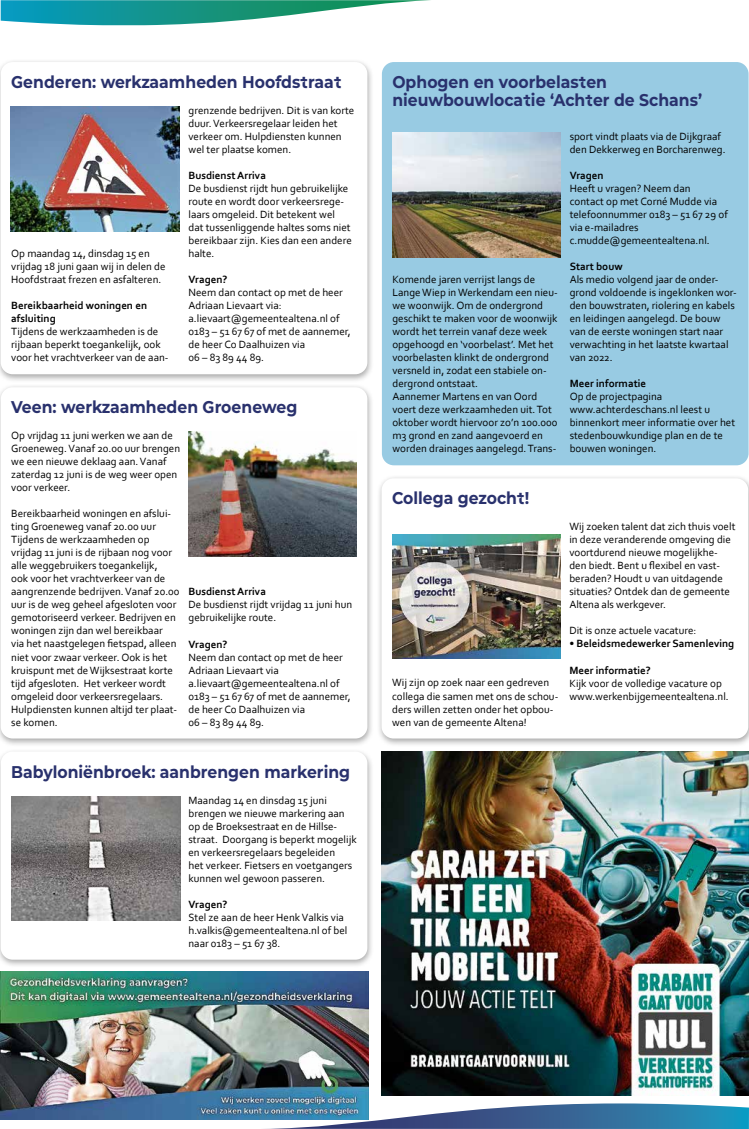
<style>
.page{position:relative;width:749px;height:1129px;background:#fff}
.page>*{position:absolute;margin:0;border:0;box-sizing:border-box;transform-origin:0 0}
.t1{font:700 17px/18px "Mont Altena";color:#29316d}
.t2{font:11px/13px "Corbel";color:#000}
.t3{font:700 11px/13px "Corbel";color:#000}
</style>
<div class="page">
<svg style="left:1px;top:0;width:430px;height:25px"></svg>
<svg style="left:260px;top:1091px;width:488px;height:37px"></svg>
<div style="left:0;top:59px;width:374px;height:324px;background:#000;opacity:.34"></div>
<div style="left:1px;top:62px;width:366px;height:312px;background:#fff;border-radius:12px"></div>
<div style="left:0;top:384px;width:374px;height:363px;background:#000;opacity:.34"></div>
<div style="left:1px;top:387px;width:366px;height:351px;background:#fff;border-radius:12px"></div>
<div style="left:382px;top:62px;width:366px;height:403px;background:#98cbe3;border-radius:12px"></div>
<div style="left:0;top:748px;width:374px;height:220px;background:#000;opacity:.34"></div>
<div style="left:1px;top:751px;width:366px;height:208px;background:#fff;border-radius:12px"></div>
<img style="left:11px;top:106px;width:168px;height:125px">
<img style="left:188px;top:431px;width:168px;height:125px">
<img style="left:392px;top:133px;width:168px;height:124px">
<img style="left:12px;top:796px;width:168px;height:124px">
<div style="left:376px;top:475px;width:372px;height:272px;background:#000;opacity:.34"></div>
<div style="left:381px;top:478px;width:367px;height:260px;background:#fff;border-radius:12px"></div>
<img style="left:392px;top:534px;width:168px;height:124px">
<img style="left:1px;top:971px;width:367px;height:148px">
<img style="left:381px;top:751px;width:367px;height:343px">
<h1 class="t1" style="left:11px;top:72px;width:332px">Genderen: werkzaamheden Hoofdstraat</h1>
<p class="t2" style="left:188px;top:104px;width:167px">grenzende bedrijven. Dit is van korte duur. Verkeersregelaar leiden het verkeer om. Hulpdiensten kunnen wel ter plaatse komen.</p>
<p class="t3" style="left:188px;top:169px;width:79px">Busdienst Arriva</p>
<p class="t2" style="left:188px;top:182px;width:165px">De busdienst rijdt hun gebruikelijke route en wordt door verkeersrege&shy;laars omgeleid. Dit betekent wel dat tussenliggende haltes soms niet bereikbaar zijn. Kies dan een andere halte.</p>
<p class="t3" style="left:188px;top:273px;width:40px">Vragen?</p>
<p class="t2" style="left:188px;top:286px;width:164px">Neem dan contact op met de heer<br>Adriaan Lievaart via: a.lievaart@gemeentealtena.nl of<br>0183 – 51 67 67 of met de aannemer, de heer Co Daalhuizen via<br>06 – 83 89 44 89.</p>
<h1 class="t1" style="left:11px;top:397px;width:287px">Veen: werkzaamheden Groeneweg</h1>
<p class="t2" style="left:11px;top:429px;width:170px">Op vrijdag 11 juni werken we aan de<br>Groeneweg. Vanaf 20.00 uur brengen we een nieuwe deklaag aan. Vanaf zaterdag 12 juni is de weg weer open voor verkeer.</p>
<p class="t2" style="left:11px;top:507px;width:170px">Bereikbaarheid woningen en afslui&shy;ting Groeneweg vanaf 20.00 uur Tijdens de werkzaamheden op vrijdag 11 juni is de rijbaan nog voor alle weggebruikers toegankelijk,<br>ook voor het vrachtverkeer van de aangrenzende bedrijven. Vanaf 20.00 uur is de weg geheel afgesloten voor gemotoriseerd verkeer. Bedrijven en woningen zijn dan wel bereikbaar<br>via het naastgelegen fietspad, alleen niet voor zwaar verkeer. Ook is het kruispunt met de Wijksestraat korte tijd afgesloten. Het verkeer wordt omgeleid door verkeersregelaars.<br>Hulpdiensten kunnen altijd ter plaat&shy;se komen.</p>
<p class="t2" style="left:11px;top:247px;width:156px">Op maandag 14, dinsdag 15 en vrijdag 18 juni gaan wij in delen de<br>Hoofdstraat frezen en asfalteren.</p>
<p class="t3" style="left:11px;top:299px;width:137px">Bereikbaarheid woningen en afsluiting</p>
<p class="t2" style="left:11px;top:325px;width:159px">Tijdens de werkzaamheden is de rijbaan beperkt toegankelijk, ook voor het vrachtverkeer van de aan-</p>
<p class="t3" style="left:188px;top:585px;width:79px">Busdienst Arriva</p>
<p class="t2" style="left:188px;top:598px;width:165px">De busdienst rijdt vrijdag 11 juni hun gebruikelijke route.</p>
<p class="t3" style="left:188px;top:637px;width:40px">Vragen?</p>
<p class="t2" style="left:188px;top:650px;width:164px">Neem dan contact op met de heer<br>Adriaan Lievaart via a.lievaart@gemeentealtena.nl of<br>0183 – 51 67 67 of met de aannemer, de heer Co Daalhuizen via<br>06 – 83 89 44 89.</p>
<h1 class="t1" style="left:11px;top:761px;width:340px">Babyloniënbroek: aanbrengen markering</h1>
<p class="t2" style="left:188px;top:793px;width:170px">Maandag 14 en dinsdag 15 juni brengen we nieuwe markering aan op de Broeksestraat en de Hillse&shy;straat. Doorgang is beperkt mogelijk en verkeersregelaars begeleiden<br>het verkeer. Fietsers en voetgangers kunnen wel gewoon passeren.</p>
<p class="t3" style="left:188px;top:897px;width:40px">Vragen?</p>
<p class="t2" style="left:188px;top:910px;width:160px">Stel ze aan de heer Henk Valkis via h.valkis@gemeentealtena.nl of bel naar 0183 – 51 67 38.</p>
<h1 class="t1" style="left:392px;top:72px;width:311px">Ophogen en voorbelasten nieuwbouwlocatie ‘Achter de Schans’</h1>
<p class="t2" style="left:392px;top:273px;width:167px">Komende jaren verrijst langs de<br>Lange Wiep in Werkendam een nieu&shy;we woonwijk. Om de ondergrond geschikt te maken voor de woonwijk wordt het terrein vanaf deze week opgehoogd en ‘voorbelast’. Met het voorbelasten klinkt de ondergrond versneld in, zodat een stabiele on&shy;dergrond ontstaat.<br>Aannemer Martens en van Oord voert deze werkzaamheden uit. Tot oktober wordt hiervoor zo’n 100.000 m3 grond en zand aangevoerd en worden drainages aangelegd. Trans-</p>
<p class="t2" style="left:569px;top:130px;width:157px">sport vindt plaats via de Dijkgraaf den Dekkerweg en Borcharenweg.</p>
<p class="t3" style="left:569px;top:169px;width:35px">Vragen</p>
<p class="t2" style="left:569px;top:182px;width:160px">Heeft u vragen? Neem dan<br>contact op met Corné Mudde via telefoonnummer 0183 – 51 67 29 of via e-mailadres c.mudde@gemeentealtena.nl.</p>
<p class="t3" style="left:569px;top:260px;width:54px">Start bouw</p>
<p class="t2" style="left:569px;top:273px;width:168px">Als medio volgend jaar de onder&shy;grond voldoende is ingeklonken wor&shy;den bouwstraten, riolering en kabels en leidingen aangelegd. De bouw van de eerste woningen start naar verwachting in het laatste kwartaal van 2022.</p>
<p class="t3" style="left:569px;top:377px;width:78px">Meer informatie</p>
<p class="t2" style="left:569px;top:390px;width:167px">Op de projectpagina www.achterdeschans.nl leest u binnenkort meer informatie over het stedenbouwkundige plan en de te bouwen woningen.</p>
<h1 class="t1" style="left:392px;top:488px;width:139px">Collega gezocht!</h1>
<p class="t2" style="left:392px;top:676px;width:168px">Wij zijn op zoek naar een gedreven collega die samen met ons de schou&shy;ders willen zetten onder het opbou&shy;wen van de gemeente Altena!</p>
<p class="t2" style="left:569px;top:520px;width:167px">Wij zoeken talent dat zich thuis voelt in deze veranderende omgeving die voortdurend nieuwe mogelijkhe&shy;den biedt. Bent u flexibel en vast&shy;beraden? Houdt u van uitdagende situaties? Ontdek dan de gemeente<br>Altena als werkgever.</p>
<p class="t2" style="left:569px;top:624px;width:129px">Dit is onze actuele vacature:</p>
<p class="t3" style="left:569px;top:637px;width:166px">• Beleidsmedewerker Samenleving</p>
<p class="t3" style="left:569px;top:663px;width:83px">Meer informatie?</p>
<p class="t2" style="left:569px;top:676px;width:161px">Kijk voor de volledige vacature op www.werkenbijgemeentealtena.nl.</p>
</div>
